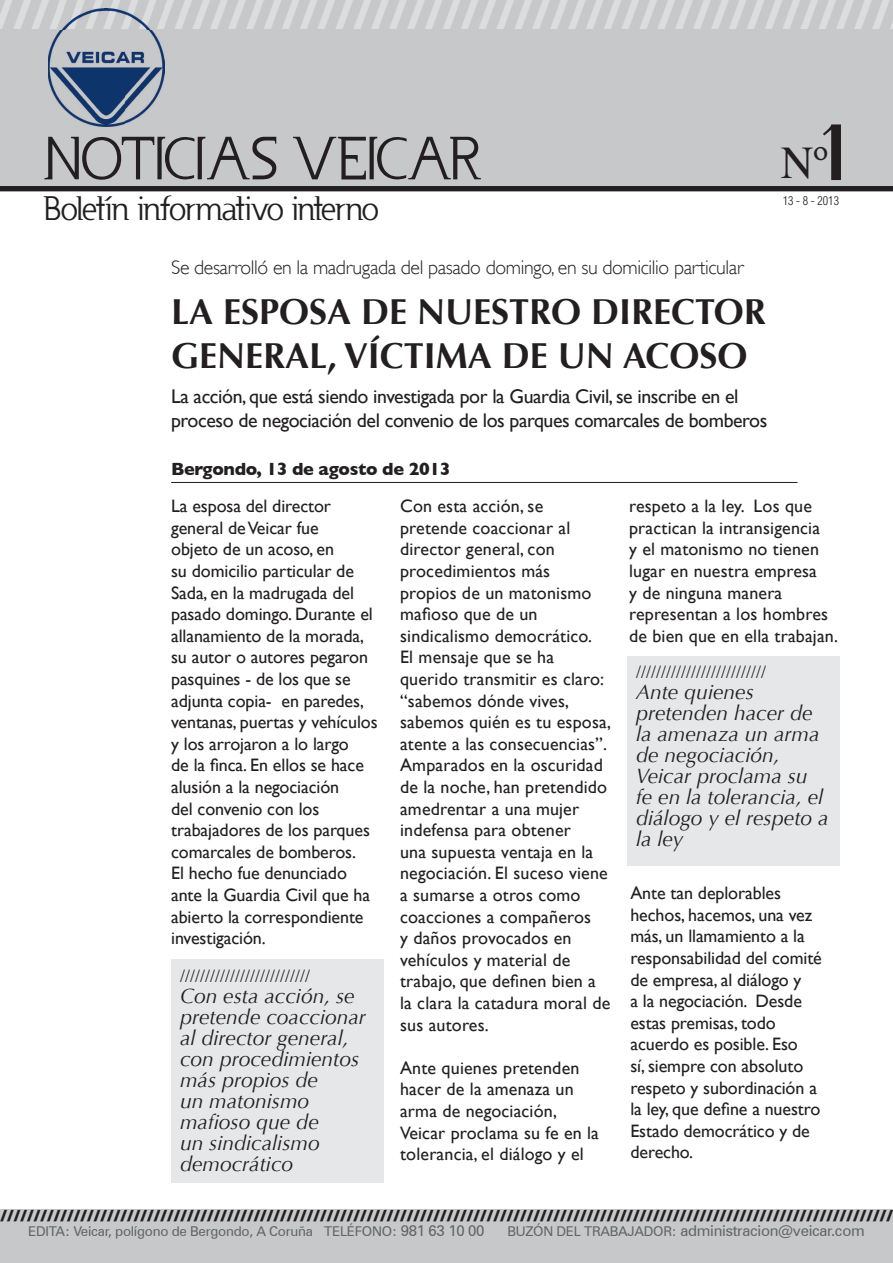
<style>
.page{position:relative;width:893px;height:1263px;background:#fff}
.page>*{position:absolute;margin:0;border:0;box-sizing:border-box;transform-origin:0 0}
.t1{font:56.7px "Usenet";color:#231f20}
.t2{font:45.3px "Times";color:#231f20}
.t3{font:900 expanded 40.35px "Helvetica Neue LT Std";color:#dcdddf}
.t4{font:700 36px/43.2px "Optima";color:#231f20}
.t5{font:31.65px "Usenet";letter-spacing:-.03em;color:#231f20}
.t6{font:italic 21px/21px "Optima";color:#231f20}
.t7{font:19.8px/23.7px "Gill Sans";letter-spacing:-.02em;color:#231f20}
.t8{font:300 19.8px "Gill Sans";letter-spacing:-.02em;color:#231f20}
.t9{font:18px/21.6px "Gill Sans";color:#231f20}
.t10{font:18px "Times";color:#231f20}
.t11{font:700 18px "Gill Sans";letter-spacing:-.02em;color:#231f20}
.t12{font:900 expanded 15px "Helvetica Neue LT Std";color:#231f20}
.t13{font:15px "Zurich BT";letter-spacing:-.02em;color:#636366}
.t14{font:13.5px "Zurich BT";letter-spacing:-.02em;color:#636366}
.t15{font:300 condensed 12.15px "Helvetica";color:#231f20}
.s1{font-family:"Yiggivoo Unicode";font-size:73.8px}
.s2{font-size:15px}
.s3{font-size:13.5px}
</style>
<div class="page">
<div style="left:0;top:1210px;width:893px;height:53px;background:#c7c8ca"></div>
<hr style="left:171px;top:482px;width:626px;height:1px;background:#231f20">
<div style="left:0;top:0;width:893px;height:188px;background:#c7c8ca"></div>
<div style="left:0;top:186px;width:893px;height:5px;background:#231f20"></div>
<img style="left:48px;top:9px;width:117px;height:118px">
<img style="left:48px;top:9px;width:116px;height:20px">
<div style="left:171px;top:960px;width:213px;height:223px;background:#e6e7e9"></div>
<div style="left:627px;top:656px;width:213px;height:210px;background:#e6e7e9"></div>
<h3 class="t3" style="left:-4px;top:-13px;width:896px">//////////////////////////////////////////////////</h3>
<h2 class="t2" style="left:781px;top:120px;width:67px">Nº<span class="s1">1</span></h2>
<h1 class="t1" style="left:44px;top:123px;width:440px">NOTICIAS VEICAR</h1>
<h3 class="t5" style="left:44px;top:188px;width:337px">Boletín informativo interno</h3>
<p class="t15" style="left:783px;top:193px;width:58px">13 - 8 - 2013</p>
<p class="t8" style="left:171px;top:256px;width:574px">Se desarrolló en la madrugada del pasado domingo, en su domicilio particular</p>
<h3 class="t4" style="left:171px;top:291px;width:596px">LA ESPOSA DE NUESTRO DIRECTOR<br>GENERAL, VÍCTIMA DE UN ACOSO</h3>
<p class="t7" style="left:171px;top:384px;width:598px">La acción, que está siendo investigada por la Guardia Civil, se inscribe en el proceso de negociación del convenio de los parques comarcales de bomberos</p>
<p class="t11" style="left:171px;top:458px;width:281px">Bergondo, 13 de agosto de 2013</p>
<p class="t9" style="left:171px;top:495px;width:208px">La esposa del director general de Veicar fue<br>objeto de un acoso, en<br>su domicilio particular de<br>Sada, en la madrugada del pasado domingo. Durante el allanamiento de la morada, su autor o autores pegaron pasquines - de los que se adjunta copia- en paredes, ventanas, puertas y vehículos y los arrojaron a lo largo<br>de la finca. En ellos se hace alusión a la negociación<br>del convenio con los trabajadores de los parques comarcales de bomberos.<br>El hecho fue denunciado ante la Guardia Civil que ha abierto la correspondiente investigación.</p>
<p class="t9" style="left:400px;top:495px;width:212px">Con esta acción, se pretende coaccionar al director general, con procedimientos más propios de un matonismo mafioso que de un sindicalismo democrático.<br>El mensaje que se ha querido transmitir es claro: “sabemos dónde vives, sabemos quién es tu esposa, atente a las consecuencias”.<br>Amparados en la oscuridad de la noche, han pretendido amedrentar a una mujer indefensa para obtener<br>una supuesta ventaja en la negociación. El suceso viene a sumarse a otros como coacciones a compañeros<br>y daños provocados en vehículos y material de trabajo, que definen bien a la clara la catadura moral de sus autores.</p>
<p class="t9" style="left:400px;top:1057px;width:200px">Ante quienes pretenden hacer de la amenaza un arma de negociación,<br>Veicar proclama su fe en la tolerancia, el diálogo y el</p>
<p class="t10" style="left:180px;top:959px;width:132px">//////////////////////////</p>
<p class="t6" style="left:180px;top:985px;width:187px">Con esta acción, se pretende coaccionar al director general, con procedimientos más propios de<br>un matonismo mafioso que de<br>un sindicalismo democrático</p>
<p class="t9" style="left:629px;top:495px;width:210px">respeto a la ley. Los que practican la intransigencia<br>y el matonismo no tienen lugar en nuestra empresa<br>y de ninguna manera representan a los hombres de bien que en ella trabajan.</p>
<p class="t10" style="left:636px;top:655px;width:132px">//////////////////////////</p>
<p class="t6" style="left:636px;top:682px;width:194px">Ante quienes pretenden hacer de la amenaza un arma de negociación,<br>Veicar proclama su fe en la tolerancia, el diálogo y el respeto a la ley</p>
<p class="t9" style="left:630px;top:882px;width:193px">Ante tan deplorables hechos, hacemos, una vez más, un llamamiento a la responsabilidad del comité de empresa, al diálogo y<br>a la negociación. Desde estas premisas, todo acuerdo es posible. Eso<br>sí, siempre con absoluto respeto y subordinación a la ley, que define a nuestro<br>Estado democrático y de derecho.</p>
<p class="t12" style="left:1px;top:1205px;width:894px">//////////////////////////////////////////////////////////////////////////////////////////////////////////////////////////////////////</p>
<p class="t14" style="left:28px;top:1222px;width:458px">EDITA: Veicar, polígono de Bergondo, A Coruña TELÉFONO: <span class="s2">981 63 10 00</span></p>
<p class="t13" style="left:507px;top:1220px;width:359px"><span class="s3">BUZÓN DEL TRABAJADOR:</span> administracion@veicar.com</p>
</div>
